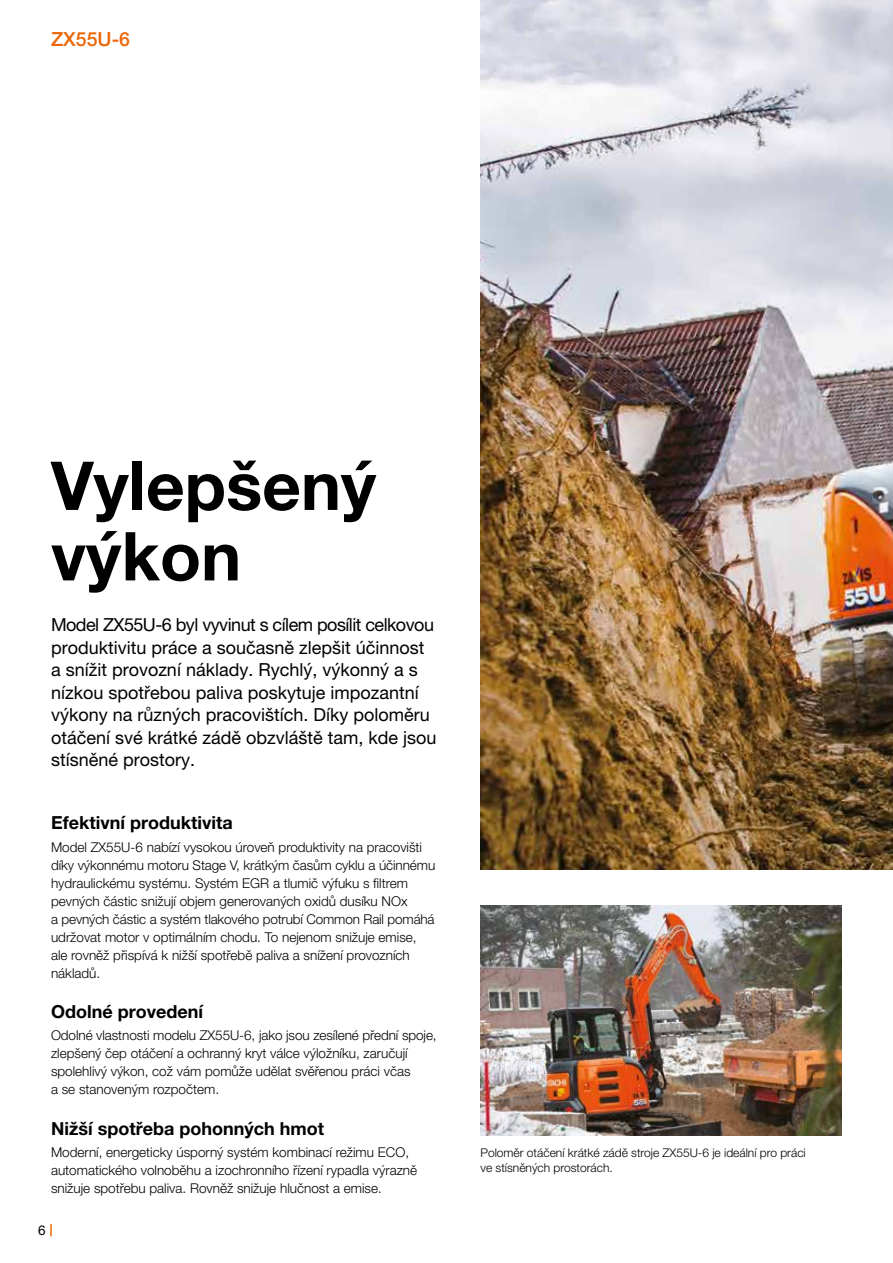
<style>
.page{position:relative;width:893px;height:1263px;background:#fff}
.page>*{position:absolute;margin:0;border:0;box-sizing:border-box;transform-origin:0 0}
.t1{font:700 67.5px/70.5px "Helvetica Neue LT Pro";color:#000}
.t2{font:500 19.5px "Helvetica Neue LT Pro";color:#ec6608}
.t3{font:18px/22.5px "Helvetica Neue LT Pro";color:#000}
.t4{font:700 18px "Helvetica Neue LT Pro";color:#000}
.t5{font:300 13.5px/18px "Helvetica Neue LT Pro";color:#000}
.t6{font:13.5px "Helvetica Neue LT Pro";color:#000}
.t7{font:300 12px/15px "Helvetica Neue LT Pro";color:#000}
</style>
<div class="page">
<svg style="left:50px;top:1224px;width:2px;height:12px"></svg>
<img style="left:480px;top:0;width:413px;height:870px">
<img style="left:480px;top:906px;width:362px;height:229px">
<h2 class="t2" style="left:51px;top:27px;width:81px">ZX55U-6</h2>
<h1 class="t1" style="left:51px;top:449px;width:327px">Vylepšený výkon</h1>
<p class="t3" style="left:51px;top:613px;width:387px">Model ZX55U-6 byl vyvinut s cílem posílit celkovou produktivitu práce a současně zlepšit účinnost a snížit provozní náklady. Rychlý, výkonný a s nízkou spotřebou paliva poskytuje impozantní výkony na různých pracovištích. Díky poloměru otáčení své krátké zádě obzvláště tam, kde jsou stísněné prostory.</p>
<h3 class="t4" style="left:51px;top:812px;width:183px">Efektivní produktivita</h3>
<p class="t5" style="left:51px;top:838px;width:386px">Model ZX55U-6 nabízí vysokou úroveň produktivity na pracovišti díky výkonnému motoru Stage V, krátkým časům cyklu a účinnému hydraulickému systému. Systém EGR a tlumič výfuku s filtrem pevných částic snižují objem generovaných oxidů dusíku NOx<br>a pevných částic a systém tlakového potrubí Common Rail pomáhá udržovat motor v optimálním chodu. To nejenom snižuje emise, ale rovněž přispívá k nižší spotřebě paliva a snížení provozních nákladů.</p>
<h3 class="t4" style="left:51px;top:1000px;width:153px">Odolné provedení</h3>
<p class="t5" style="left:51px;top:1026px;width:387px">Odolné vlastnosti modelu ZX55U-6, jako jsou zesílené přední spoje, zlepšený čep otáčení a ochranný kryt válce výložníku, zaručují spolehlivý výkon, což vám pomůže udělat svěřenou práci včas<br>a se stanoveným rozpočtem.</p>
<h3 class="t4" style="left:51px;top:1117px;width:274px">Nižší spotřeba pohonných hmot</h3>
<p class="t5" style="left:51px;top:1143px;width:368px">Moderní, energeticky úsporný systém kombinací režimu ECO, automatického volnoběhu a izochronního řízení rypadla výrazně snižuje spotřebu paliva. Rovněž snižuje hlučnost a emise.</p>
<p class="t6" style="left:38px;top:1222px;width:9px">6</p>
<p class="t7" style="left:480px;top:1145px;width:327px">Poloměr otáčení krátké zádě stroje ZX55U-6 je ideální pro práci ve stísněných prostorách.</p>
</div>
